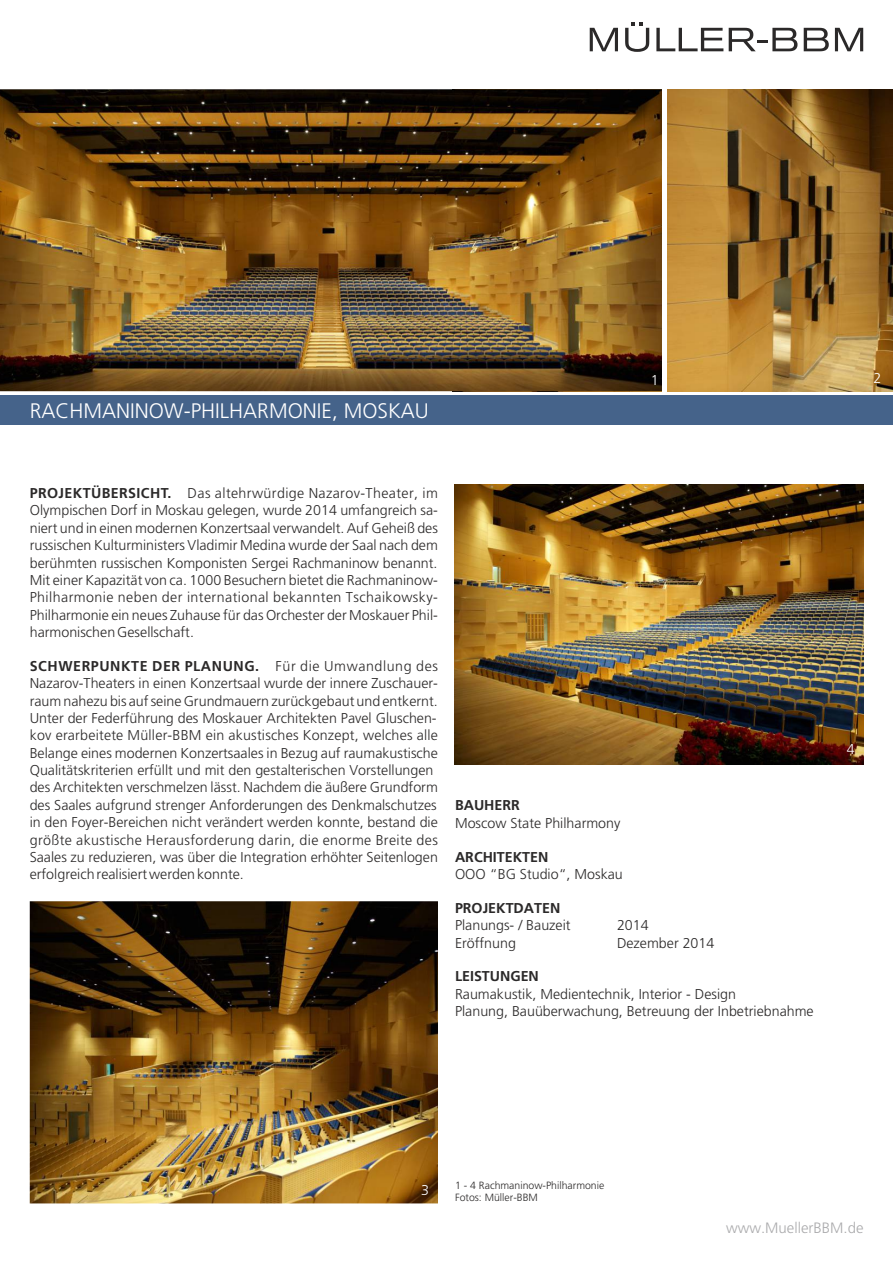
<style>
.page{position:relative;width:893px;height:1263px;background:#fff}
.page>*{position:absolute;margin:0;border:0;box-sizing:border-box;transform-origin:0 0}
.t1{font:300 21px "Frutiger LT";color:#fff}
.t2{font:300 15px "Frutiger LT";color:#ababad}
.t3{font:300 14.25px/17.4px "Frutiger LT";color:#2b2929}
.t4{font:700 14.25px "Frutiger LT";color:#2b2929}
.t5{font:300 14.25px "Frutiger LT";color:#fff}
.t6{font:300 10.5px/12.1px "Frutiger LT";color:#2b2929}
.s1{font-weight:700}
</style>
<div class="page">
<img style="left:455px;top:485px;width:408px;height:280px">
<img style="left:30px;top:901px;width:408px;height:302px">
<img style="left:667px;top:89px;width:226px;height:302px">
<img style="left:0;top:89px;width:662px;height:302px">
<div style="left:0;top:395px;width:893px;height:30px;background:#45638a"></div>
<svg style="left:835px;top:28px;width:28px;height:23px"></svg>
<svg style="left:804px;top:28px;width:25px;height:23px"></svg>
<svg style="left:729px;top:28px;width:68px;height:23px"></svg>
<svg style="left:656px;top:28px;width:67px;height:23px"></svg>
<svg style="left:625px;top:22px;width:24px;height:30px"></svg>
<svg style="left:590px;top:28px;width:28px;height:23px"></svg>
<h1 class="t1" style="left:30px;top:403px;width:401px">RACHMANINOW-PHILHARMONIE, MOSKAU</h1>
<p class="t5" style="left:651px;top:374px;width:9px">1</p>
<p class="t5" style="left:873px;top:373px;width:9px">2</p>
<p class="t3" style="left:30px;top:486px;width:410px;text-align:justify"><span class="s1">PROJEKTÜBERSICHT.</span> Das altehrwürdige Nazarov-Theater, im Olympischen Dorf in Moskau gelegen, wurde 2014 umfangreich sa&shy;niert und in einen modernen Konzertsaal verwandelt. Auf Geheiß des russischen Kulturministers Vladimir Medina wurde der Saal nach dem berühmten russischen Komponisten Sergei Rachmaninow benannt.<br>Mit einer Kapazität von ca. 1000 Besuchern bietet die Rachmaninow-Philharmonie neben der international bekannten Tschaikowsky-Philharmonie ein neues Zuhause für das Orchester der Moskauer Phil&shy;harmonischen Gesellschaft.</p>
<p class="t3" style="left:30px;top:658px;width:410px"><span class="s1">SCHWERPUNKTE DER PLANUNG.</span> Für die Umwandlung des Nazarov-Theaters in einen Konzertsaal wurde der innere Zuschauer&shy;raum nahezu bis auf seine Grundmauern zurückgebaut und entkernt.<br>Unter der Federführung des Moskauer Architekten Pavel Gluschen&shy;kov erarbeitete Müller-BBM ein akustisches Konzept, welches alle Belange eines modernen Konzertsaales in Bezug auf raumakustische Qualitätskriterien erfüllt und mit den gestalterischen Vorstellungen des Architekten verschmelzen lässt. Nachdem die äußere Grundform des Saales aufgrund strenger Anforderungen des Denkmalschutzes in den Foyer-Bereichen nicht verändert werden konnte, bestand die größte akustische Herausforderung darin, die enorme Breite des Saales zu reduzieren, was über die Integration erhöhter Seitenlogen erfolgreich realisiert werden konnte.</p>
<p class="t4" style="left:455px;top:800px;width:66px">BAUHERR</p>
<p class="t3" style="left:455px;top:815px;width:167px">Moscow State Philharmony</p>
<p class="t4" style="left:455px;top:851px;width:95px">ARCHITEKTEN</p>
<p class="t3" style="left:455px;top:866px;width:169px">OOO “BG Studio“, Moskau</p>
<p class="t4" style="left:455px;top:902px;width:107px">PROJEKTDATEN</p>
<p class="t3" style="left:455px;top:917px;width:117px">Planungs- / Bauzeit</p>
<p class="t3" style="left:617px;top:917px;width:33px">2014</p>
<p class="t3" style="left:455px;top:935px;width:62px">Eröffnung</p>
<p class="t3" style="left:617px;top:935px;width:99px">Dezember 2014</p>
<p class="t4" style="left:455px;top:971px;width:85px">LEISTUNGEN</p>
<p class="t3" style="left:455px;top:986px;width:360px">Raumakustik, Medientechnik, Interior - Design<br>Planung, Bauüberwachung, Betreuung der Inbetriebnahme</p>
<p class="t5" style="left:847px;top:743px;width:9px">4</p>
<p class="t5" style="left:421px;top:1184px;width:9px">3</p>
<p class="t6" style="left:455px;top:1180px;width:151px">1 - 4 Rachmaninow-Philharmonie<br>Fotos: Müller-BBM</p>
<p class="t2" style="left:726px;top:1222px;width:139px">www.MuellerBBM.de</p>
</div>
